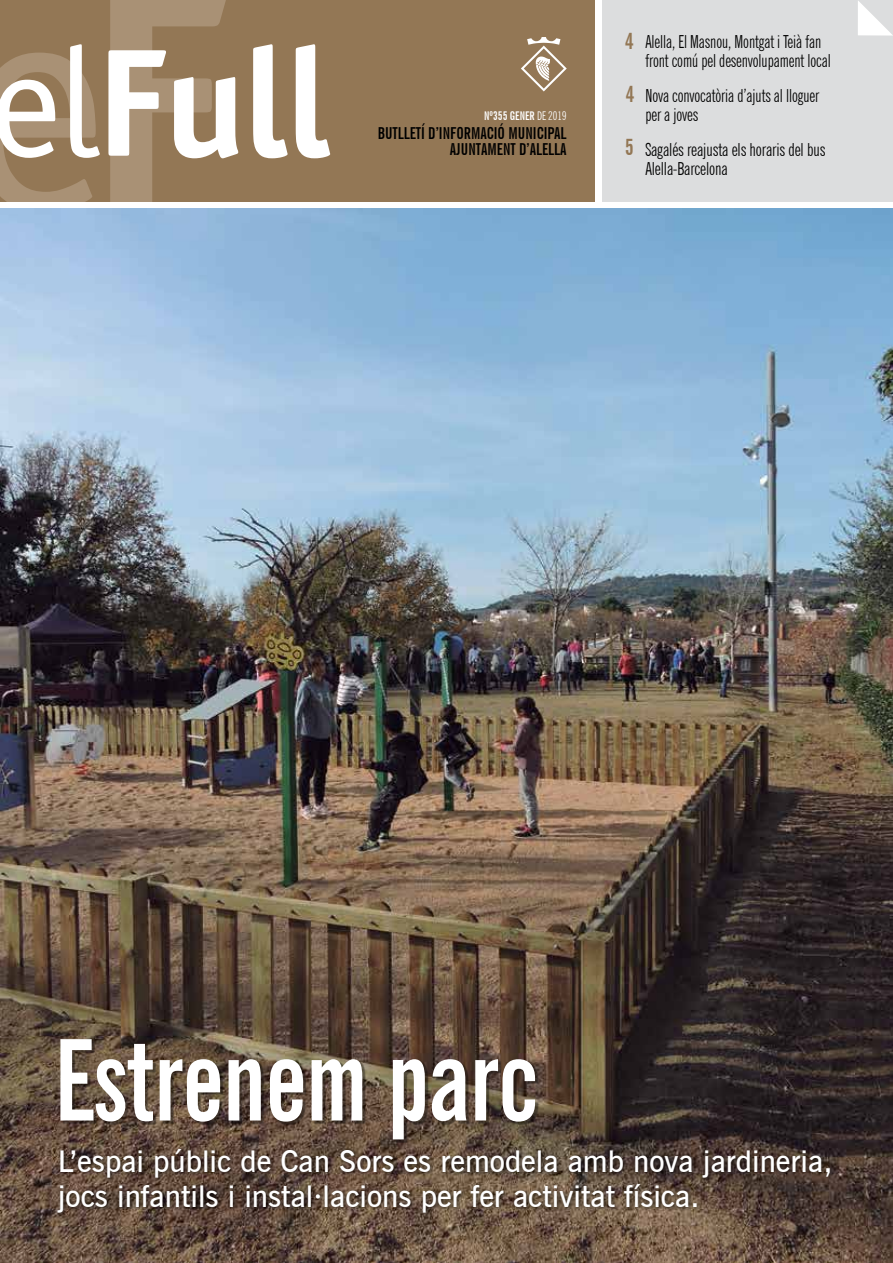
<style>
.page{position:relative;width:893px;height:1263px;background:#fff}
.page>*{position:absolute;margin:0;border:0;box-sizing:border-box;transform-origin:0 0}
.t1{font:700 extra-condensed 112.5px "News Gothic BT";letter-spacing:-.01em;color:#fff}
.t2{font:600 30px/34.5px "News Gothic BT";color:#fff}
.t3{font:700 extra-condensed 22.5px "News Gothic BT";color:#937755}
.t4{font:extra-condensed 18px/19.5px "News Gothic BT";letter-spacing:-.005em;color:#000;scale:.95 1}
.t5{font:extra-condensed 18px/19.5px "News Gothic BT";letter-spacing:-.005em;color:#000}
.t6{font:700 extra-condensed 16.5px/16.5px "News Gothic BT";color:#000;text-align:right}
.t7{font:700 extra-condensed 12px "News Gothic BT";color:#fff}
.s1{font-weight:400}
</style>
<div class="page">
<img style="left:0;top:208px;width:893px;height:1055px">
<div style="left:603px;top:0;width:290px;height:201px;background:#dcddde"></div>
<svg style="left:858px;top:1px;width:35px;height:35px"></svg>
<div style="left:0;top:0;width:594px;height:201px;background:#937755"></div>
<svg style="left:0;top:44px;width:100px;height:157px"></svg>
<svg style="left:108px;top:0;width:130px;height:201px"></svg>
<svg style="left:253px;top:44px;width:35px;height:114px"></svg>
<svg style="left:296px;top:44px;width:34px;height:114px"></svg>
<svg style="left:521px;top:37px;width:46px;height:54px"></svg>
<div style="left:62px;top:1041px;width:477px;height:102px;background:#000;opacity:.4"></div>
<div style="left:55px;top:1146px;width:780px;height:72px;background:#000;opacity:.75"></div>
<p class="t7" style="left:484px;top:108px;width:84px">Nº355 GENER <span class="s1">de 2019</span></p>
<p class="t6" style="left:378px;top:125px;width:190px">BUTLLETÍ D’INFORMACIÓ MUNICIPAL<br>AJUNTAMENT d’ALELLA</p>
<p class="t3" style="left:625px;top:27px;width:10px">4</p>
<p class="t3" style="left:625px;top:80px;width:10px">4</p>
<p class="t3" style="left:625px;top:133px;width:10px">5</p>
<p class="t4" style="left:645px;top:31px;width:197px">Alella, El Masnou, Montgat i Teià fan front comú pel desenvolupament local</p>
<p class="t4" style="left:645px;top:85px;width:184px">Nova convocatòria d’ajuts al lloguer per a joves</p>
<p class="t5" style="left:645px;top:139px;width:182px">Sagalés reajusta els horaris del bus<br>Alella-Barcelona</p>
<h1 class="t1" style="left:54px;top:1012px;width:487px">Estrenem parc</h1>
<h2 class="t2" style="left:58px;top:1144px;width:776px">L’espai públic de Can Sors es remodela amb nova jardineria, jocs infantils i instal·lacions per fer activitat física.</h2>
</div>
